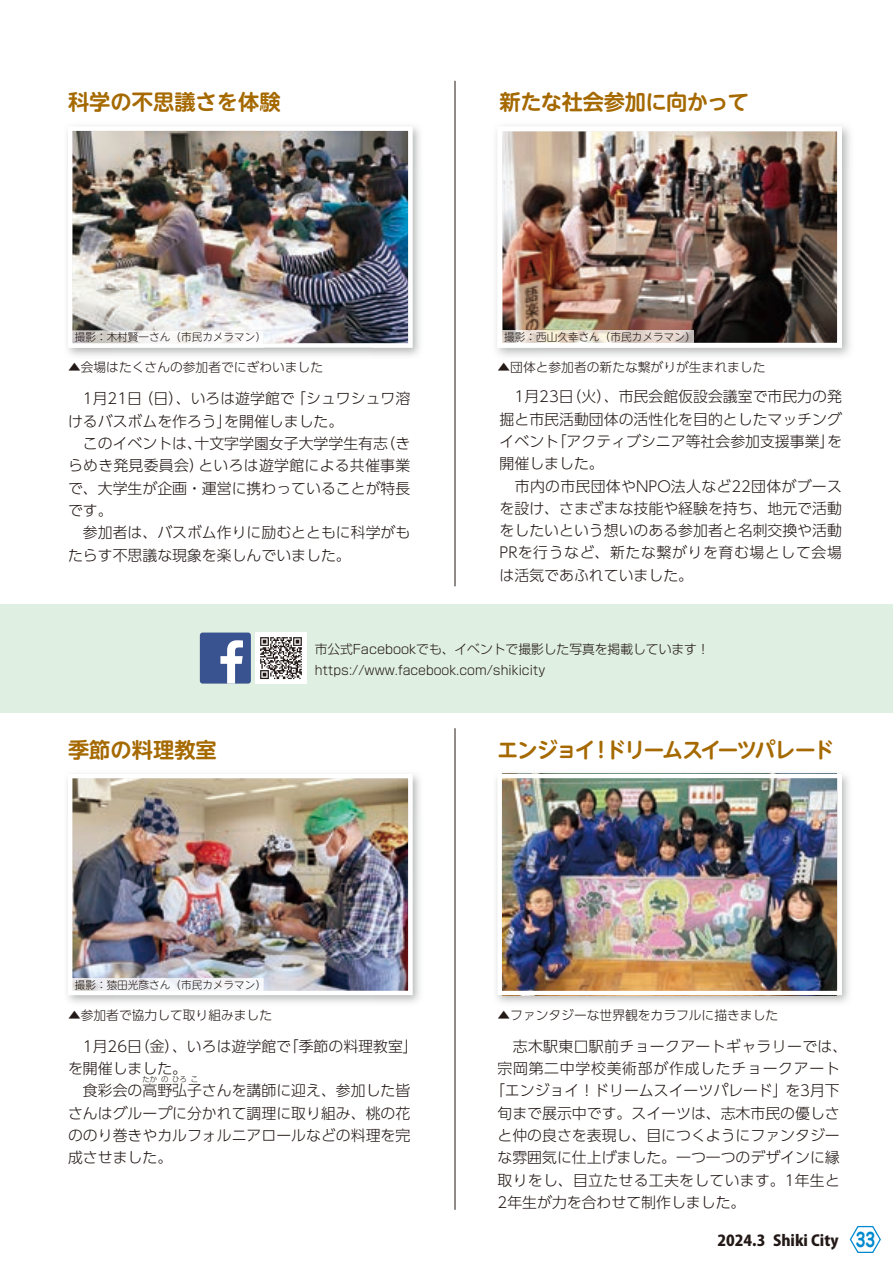
<style>
.page{position:relative;width:893px;height:1263px;background:#fff}
.page>*{position:absolute;margin:0;border:0;box-sizing:border-box;transform-origin:0 0}
.t1{font:700 21.3px "UD Shin M Go Pr 6 N De";letter-spacing:-.09em;color:#a56900}
.t2{font:700 21.3px "UD Shin M Go Pr 6 N De";color:#a56900}
.t3{font:700 21.3px "UD Shin M Go Pr 6 N De";letter-spacing:-.02em;color:#a56900}
.t4{font:800 15px "Koz Go Pro";color:#231916}
.t5{font:300 14.85px/22.4px "UD Shin Go Pr 6 N";color:#231916}
.t6{font:300 14.85px "UD Shin Go Pr 6 N";letter-spacing:.025em;color:#231916}
.t7{font:300 14.85px "UD Shin Go Pr 6 N";letter-spacing:.02em;color:#231916}
.t8{font:300 14.85px "UD Shin Go Pr 6 N";letter-spacing:.05em;color:#231916}
.t9{font:300 12.75px "UD Shin Go Pr 6 N";color:#231916}
.t10{font:300 12.75px "Shin Go Pro";color:#231916}
.t11{font:300 10.65px "UD Shin M Go Pr 6 N";color:#231916}
.t12{font:300 7.5px "UD Shin Go Pr 6 N";color:#231916}
.s1{font-family:"Jun 501 Pro";font-weight:700;font-size:19.2px;color:#008acd}
</style>
<div class="page">
<div style="left:0;top:604px;width:893px;height:108px;background:#dfefe1"></div>
<img style="left:255px;top:632px;width:51px;height:52px">
<div style="left:200px;top:632px;width:51px;height:52px;background:#395290;border-radius:3px"></div>
<svg style="left:220px;top:640px;width:23px;height:44px"></svg>
<img style="left:496px;top:773px;width:353px;height:230px">
<img style="left:502px;top:779px;width:334px;height:211px">
<div style="left:497px;top:774px;width:345px;height:221px;border:4px solid #fff"></div>
<img style="left:67px;top:774px;width:353px;height:42px">
<img style="left:373px;top:816px;width:47px;height:187px">
<img style="left:68px;top:774px;width:344px;height:221px">
<img style="left:497px;top:126px;width:345px;height:222px">
<img style="left:67px;top:126px;width:353px;height:42px">
<img style="left:373px;top:168px;width:47px;height:188px">
<img style="left:68px;top:126px;width:344px;height:222px">
<hr style="left:455px;top:728px;width:1px;height:482px;background:#231916">
<hr style="left:455px;top:81px;width:1px;height:505px;background:#231916">
<svg style="left:68px;top:978px;width:196px;height:17px"></svg>
<svg style="left:68px;top:331px;width:196px;height:17px"></svg>
<svg style="left:497px;top:331px;width:196px;height:17px"></svg>
<svg style="left:849px;top:1225px;width:32px;height:28px"></svg>
<h1 class="t2" style="left:68px;top:84px;width:214px">科学の不思議さを体験</h1>
<h1 class="t3" style="left:499px;top:84px;width:251px">新たな社会参加に向かって</h1>
<p class="t11" style="left:75px;top:328px;width:193px">撮影：木村賢一さん（市民カメラマン）</p>
<p class="t11" style="left:504px;top:328px;width:193px">撮影：西山久幸さん（市民カメラマン）</p>
<p class="t9" style="left:68px;top:357px;width:257px">▲会場はたくさんの参加者でにぎわいました</p>
<p class="t9" style="left:497px;top:357px;width:269px">▲団体と参加者の新たな繋がりが生まれました</p>
<p class="t5" style="left:68px;top:387px;width:344px">　1月21日（日）、いろは遊学館で「シュワシュワ溶けるバスボムを作ろう」を開催しました。<br>　このイベントは、十文字学園女子大学学生有志（きらめき発見委員会）といろは遊学館による共催事業で、大学生が企画・運営に携わっていることが特長です。<br>　参加者は、バスボム作りに励むとともに科学がもたらす不思議な現象を楽しんでいました。</p>
<p class="t5" style="left:500px;top:385px;width:344px">　1月23日（火）、市民会館仮設会議室で市民力の発掘と市民活動団体の活性化を目的としたマッチングイベント「アクティブシニア等社会参加支援事業」を開催しました。<br>　市内の市民団体やNPO法人など22団体がブースを設け、さまざまな技能や経験を持ち、地元で活動をしたいという想いのある参加者と名刺交換や活動<br>PRを行うなど、新たな繋がりを育む場として会場は活気であふれていました。</p>
<p class="t10" style="left:315px;top:639px;width:396px">市公式Facebookでも、イベントで撮影した写真を掲載しています！</p>
<p class="t10" style="left:315px;top:660px;width:232px">https://www.facebook.com/shikicity</p>
<h1 class="t2" style="left:68px;top:731px;width:150px">季節の料理教室</h1>
<h1 class="t1" style="left:497px;top:731px;width:338px">エンジョイ！ドリームスイーツパレード</h1>
<p class="t11" style="left:75px;top:976px;width:193px">撮影：猿田光彦さん（市民カメラマン）</p>
<p class="t9" style="left:68px;top:1004px;width:206px">▲参加者で協力して取り組みました</p>
<p class="t9" style="left:497px;top:1004px;width:282px">▲ファンタジーな世界観をカラフルに描きました</p>
<p class="t5" style="left:68px;top:1034px;width:351px">　1月26日（金）、いろは遊学館で「季節の料理教室」を開催しました。<br>　食彩会の高野弘子さんを講師に迎え、参加した皆</p>
<p class="t12" style="left:142px;top:1073px;width:16px">たか</p>
<p class="t12" style="left:161px;top:1073px;width:9px">の</p>
<p class="t12" style="left:172px;top:1073px;width:16px">ひろ</p>
<p class="t12" style="left:191px;top:1073px;width:9px">こ</p>
<p class="t5" style="left:68px;top:1101px;width:344px;text-align:justify">さんはグループに分かれて調理に取り組み、桃の花ののり巻きやカルフォルニアロールなどの料理を完成させました。</p>
<p class="t6" style="left:497px;top:1034px;width:351px">　志木駅東口駅前チョークアートギャラリーでは、</p>
<p class="t8" style="left:497px;top:1056px;width:344px">宗岡第二中学校美術部が作成したチョークアート</p>
<p class="t5" style="left:490px;top:1079px;width:351px">「エンジョイ！ドリームスイーツパレード」を3月下</p>
<p class="t5" style="left:497px;top:1101px;width:344px">旬まで展示中です。スイーツは、志木市民の優しさ</p>
<p class="t5" style="left:497px;top:1124px;width:344px">と仲の良さを表現し、目につくようにファンタジー</p>
<p class="t5" style="left:497px;top:1146px;width:344px">な雰囲気に仕上げました。一つ一つのデザインに縁</p>
<p class="t7" style="left:497px;top:1168px;width:344px">取りをし、目立たせる工夫をしています。1年生と</p>
<p class="t5" style="left:497px;top:1191px;width:249px">2年生が力を合わせて制作しました。</p>
<p class="t4" style="left:717px;top:1231px;width:159px">2024.3 Shiki City <span class="s1">33</span></p>
</div>
